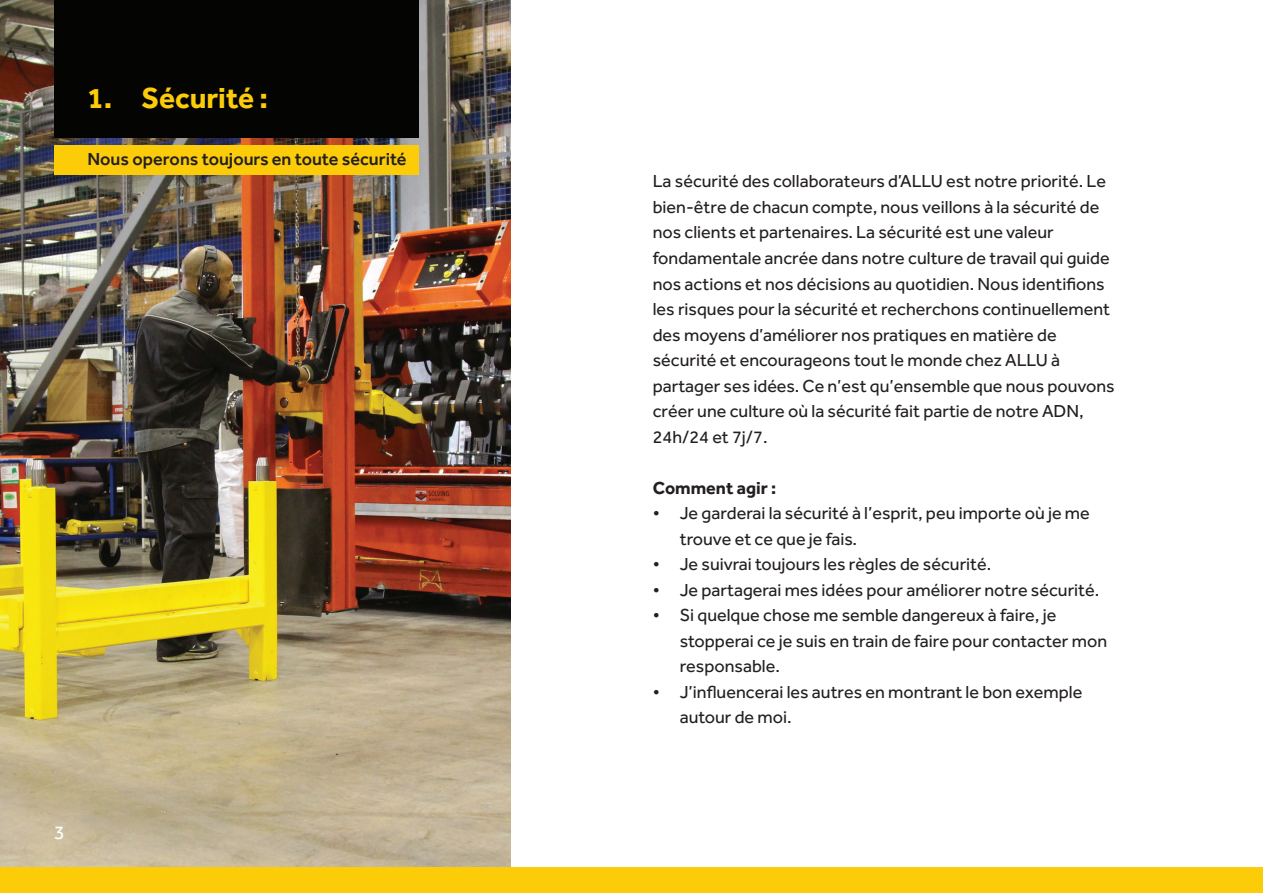
<style>
.page{position:relative;width:1263px;height:893px;background:#fff}
.page>*{position:absolute;margin:0;border:0;box-sizing:border-box;transform-origin:0 0}
.t1{font:700 30px "Effra";color:#fdcc09}
.t2{font:19.5px "Effra";color:#fff}
.t3{font:18px/25.5px "Effra";color:#231f20}
.t4{font:500 18px "Effra";color:#231f20}
.t5{font:700 18px "Effra";color:#231f20}
</style>
<div class="page">
<img style="left:0;top:0;width:510px;height:867px">
<div style="left:54px;top:0;width:364px;height:138px;background:#040503"></div>
<div style="left:54px;top:145px;width:364px;height:30px;background:#fdcc09"></div>
<div style="left:0;top:867px;width:1263px;height:26px;background:#fdcc09"></div>
<h1 class="t1" style="left:87px;top:79px;width:182px">1. Sécurité :</h1>
<p class="t4" style="left:87px;top:148px;width:321px">Nous operons toujours en toute sécurité</p>
<p class="t2" style="left:54px;top:821px;width:12px">3</p>
<p class="t3" style="left:653px;top:168px;width:463px">La sécurité des collaborateurs d’ALLU est notre priorité. Le bien-être de chacun compte, nous veillons à la sécurité de nos clients et partenaires. La sécurité est une valeur fondamentale ancrée dans notre culture de travail qui guide nos actions et nos décisions au quotidien. Nous identifions les risques pour la sécurité et recherchons continuellement des moyens d’améliorer nos pratiques en matière de sécurité et encourageons tout le monde chez ALLU à partager ses idées. Ce n’est qu’ensemble que nous pouvons créer une culture où la sécurité fait partie de notre ADN, 24h/24 et 7j/7.</p>
<p class="t5" style="left:653px;top:477px;width:125px">Comment agir :</p>
<p class="t3" style="left:680px;top:500px;width:412px;text-indent:-27px">• Je garderai la sécurité à l’esprit, peu importe où je me trouve et ce que je fais.</p>
<p class="t3" style="left:653px;top:551px;width:340px">• Je suivrai toujours les règles de sécurité.</p>
<p class="t3" style="left:653px;top:577px;width:448px">• Je partagerai mes idées pour améliorer notre sécurité.</p>
<p class="t3" style="left:680px;top:602px;width:429px;text-indent:-27px">• Si quelque chose me semble dangereux à faire, je stopperai ce je suis en train de faire pour contacter mon responsable.</p>
<p class="t3" style="left:680px;top:679px;width:404px;text-indent:-27px">• J’influencerai les autres en montrant le bon exemple autour de moi.</p>
</div>
